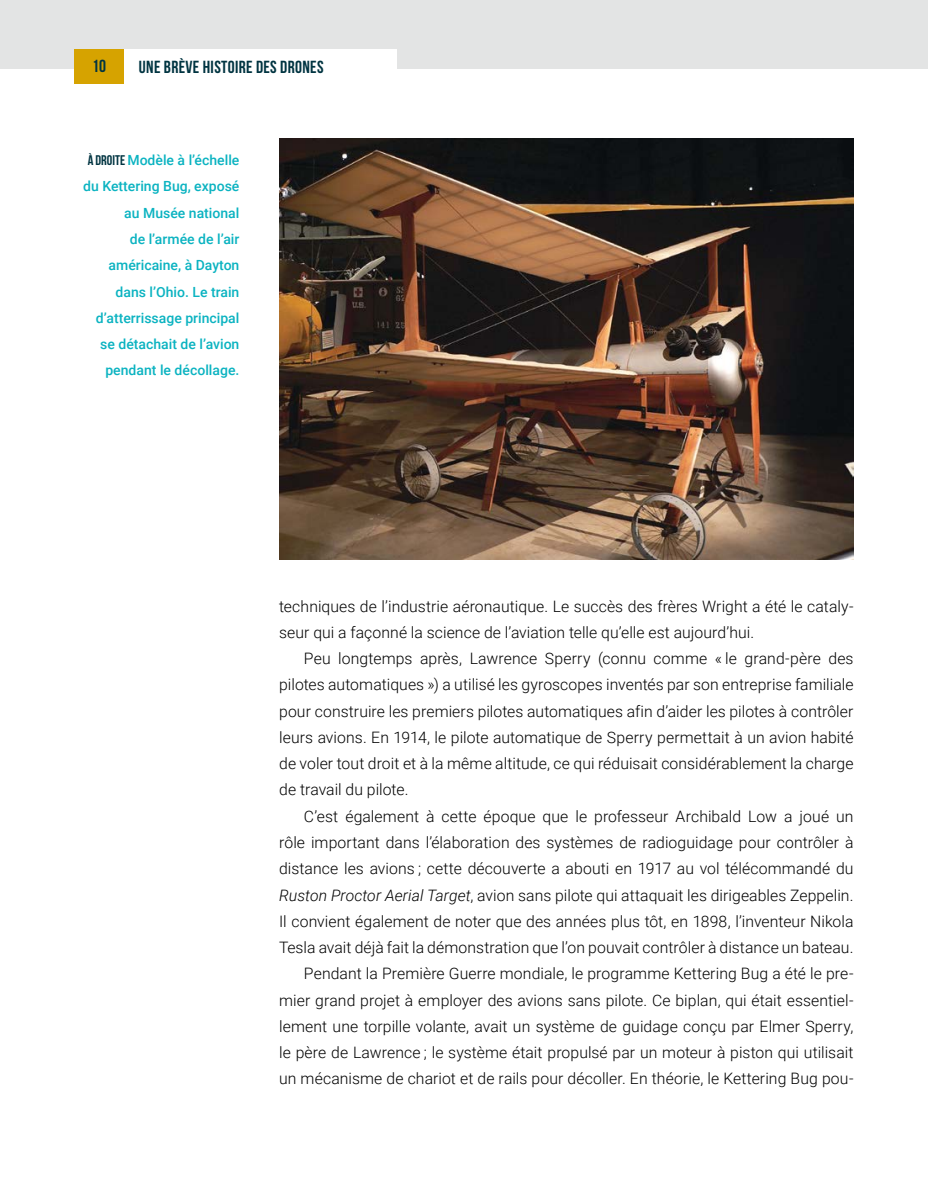
<style>
.page{position:relative;width:928px;height:1191px;background:#fff}
.page>*{position:absolute;margin:0;border:0;box-sizing:border-box;transform-origin:0 0}
.t1{font:700 17.5px "Bebas Neue";letter-spacing:.02em;color:#003441}
.t2{font:300 15.75px/26.2px "Roboto";letter-spacing:.005em;color:#000}
.t3{font:500 14px/26.2px "Roboto";color:#0bb3c1;text-align:right}
.s1{font-family:"Bebas Neue";font-weight:700;color:#003441}
.s2{font-style:italic}
</style>
<div class="page">
<div style="left:0;top:0;width:928px;height:68px;background:#e3e4e4"></div>
<div style="left:74px;top:49px;width:50px;height:35px;background:#d6a300"></div>
<div style="left:124px;top:49px;width:273px;height:35px;background:#fff"></div>
<img style="left:279px;top:139px;width:574px;height:420px">
<p class="t1" style="left:92px;top:56px;width:15px">10</p>
<p class="t1" style="left:139px;top:57px;width:186px">UNE BRÈVE HISTOIRE DES DRONES</p>
<p class="t3" style="left:83px;top:147px;width:158px"><span class="s1">À DROITE</span> Modèle à l’échelle du Kettering Bug, exposé au Musée national<br>de l’armée de l’air américaine, à Dayton dans l’Ohio. Le train d’atterrissage principal se détachait de l’avion pendant le décollage.</p>
<p class="t2" style="left:279px;top:592px;width:576px">techniques de l’industrie aéronautique. Le succès des frères Wright a été le cataly&shy;seur qui a façonné la science de l’aviation telle qu’elle est aujourd’hui.</p>
<p class="t2" style="left:279px;top:645px;width:576px;text-align:justify;text-indent:25px">Peu longtemps après, Lawrence Sperry (connu comme « le grand-père des pilotes automatiques ») a utilisé les gyroscopes inventés par son entreprise familiale pour construire les premiers pilotes automatiques afin d’aider les pilotes à contrôler leurs avions. En 1914, le pilote automatique de Sperry permettait à un avion habité de voler tout droit et à la même altitude, ce qui réduisait considérablement la charge de travail du pilote.</p>
<p class="t2" style="left:279px;top:802px;width:576px;text-align:right">C’est également à cette époque que le professeur Archibald Low a joué un rôle important dans l’élaboration des systèmes de radioguidage pour contrôler à distance les avions ; cette découverte a abouti en 1917 au vol télécommandé du <span class="s2">Ruston Proctor Aerial Target</span>, avion sans pilote qui attaquait les dirigeables Zeppelin.<br>Il convient également de noter que des années plus tôt, en 1898, l’inventeur Nikola Tesla avait déjà fait la démonstration que l’on pouvait contrôler à distance un bateau.<br>Pendant la Première Guerre mondiale, le programme Kettering Bug a été le pre&shy;mier grand projet à employer des avions sans pilote. Ce biplan, qui était essentiel&shy;lement une torpille volante, avait un système de guidage conçu par Elmer Sperry, le père de Lawrence ; le système était propulsé par un moteur à piston qui utilisait un mécanisme de chariot et de rails pour décoller. En théorie, le Kettering Bug pou-</p>
</div>
